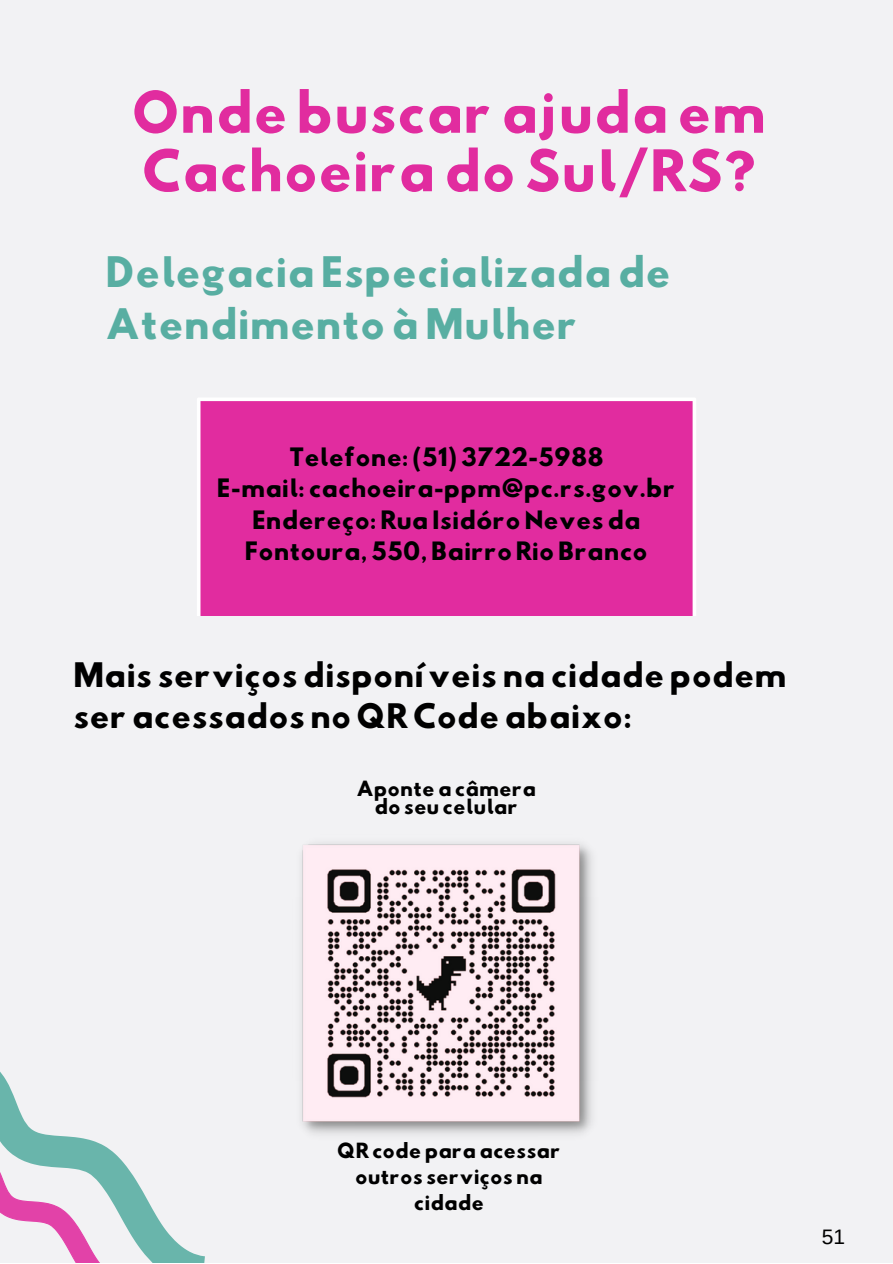
<style>
.page{position:relative;width:893px;height:1264px;background:#fff}
.page>*{position:absolute;margin:0;border:0;box-sizing:border-box;transform-origin:0 0}
.t1{font:50.85px/58.5px "Hussar Bd";color:#e12c9f}
.t2{font:37.35px/51.8px "Hussar Bd";color:#58aea2}
.t3{font:30px/41.5px "Hussar Bd";color:#000}
.t4{font:22.5px/31.5px "Hussar Bd";color:#000;text-align:center}
.t5{font:21px "Arimo";color:#000}
.t6{font:18.6px/25.8px "Hussar Bd";color:#000;text-align:center}
</style>
<div class="page">
<div style="left:0;top:0;width:892px;height:1262px;background:#f2f2f4"></div>
<div style="left:197px;top:398px;width:499px;height:217px;background:#e12c9f"></div>
<img style="left:301px;top:843px;width:291px;height:291px">
<svg style="left:0;top:1072px;width:205px;height:190px"></svg>
<h1 class="t1" style="left:131px;top:89px;width:636px">Onde buscar ajuda em<br>Cachoeira do Sul/RS?</h1>
<h2 class="t2" style="left:105px;top:251px;width:567px">Delegacia Especializada de<br>Atendimento à Mulher</h2>
<p class="t4" style="left:217px;top:444px;width:460px">Telefone: (51) 3722-5988<br>E-mail: cachoeira-ppm@pc.rs.gov.br<br>Endereço: Rua Isidóro Neves da<br>Fontoura, 550, Bairro Rio Branco</p>
<h3 class="t3" style="left:73px;top:657px;width:715px">Mais serviços disponíveis na cidade podem ser acessados no QR Code abaixo:</h3>
<p class="t6" style="left:356px;top:781px;width:181px;line-height:18px">Aponte a câmera do seu celular</p>
<p class="t6" style="left:337px;top:1140px;width:225px">QR code para acessar outros serviços na cidade</p>
<p class="t5" style="left:821px;top:1224px;width:25px">51</p>
</div>
